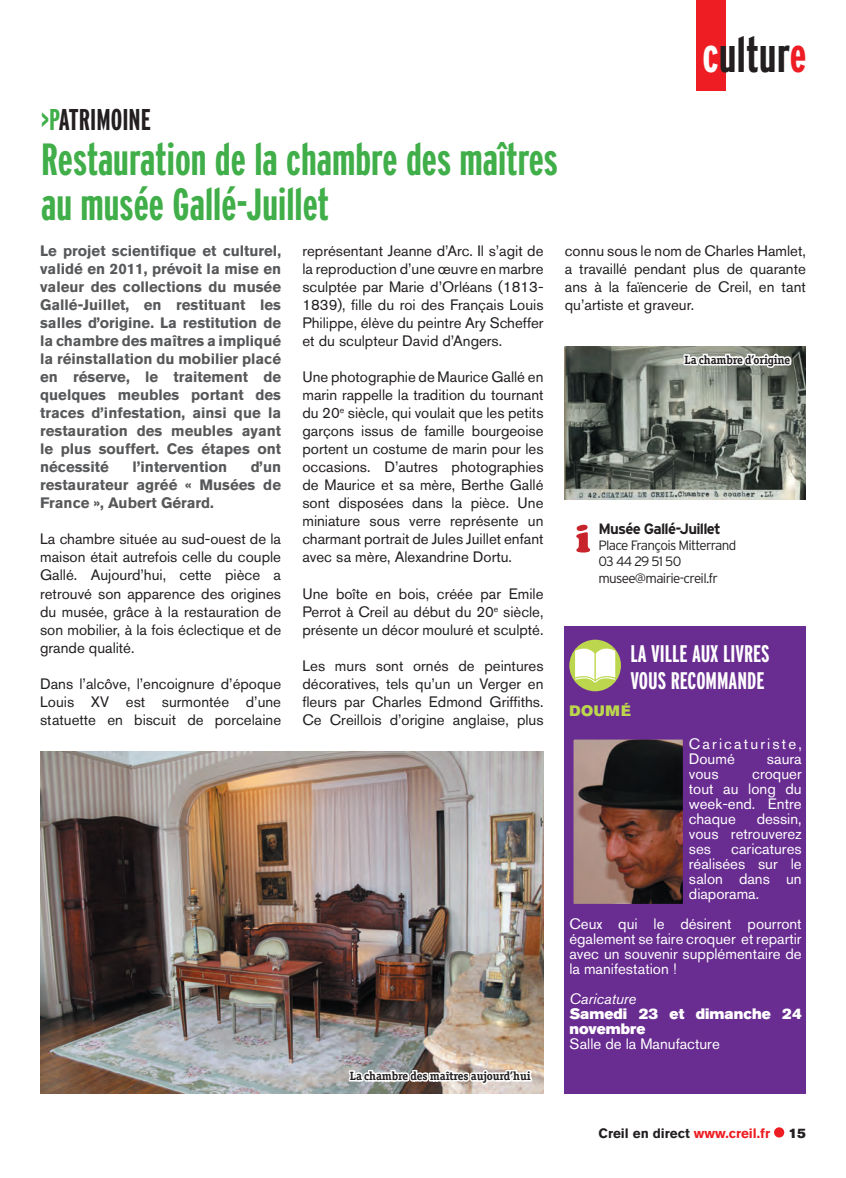
<style>
.page{position:relative;width:846px;height:1178px;background:#fff}
.page>*{position:absolute;margin:0;border:0;box-sizing:border-box;transform-origin:0 0}
.t1{font:700 extra-condensed 49.5px "Interstate";letter-spacing:.01em;color:#231f20}
.t2{font:700 extra-condensed 45px/45px "Interstate";color:#40ae49}
.t3{font:700 extra-condensed 30px "Interstate";color:#231f20}
.t4{font:700 extra-condensed 24px/27px "Interstate";color:#fff}
.t5{font:15px/18px "Akzidenz Grotesk BE";color:#231f20;text-align:justify}
.t6{font:700 15px/18px "Akzidenz Grotesk BE";color:#57585a;text-align:justify}
.t7{font:15px/15px "Akzidenz Grotesk BE";color:#fff;text-align:justify}
.t8{font:15px/15px "Akzidenz Grotesk BE Super";color:#fff}
.t9{font:15px/15px "Akzidenz Grotesk BE";letter-spacing:.145em;color:#fff}
.t10{font:700 15px "Interstate";letter-spacing:-.05em;color:#231f20}
.t11{font:italic 15px "Akzidenz Grotesk BE";color:#fff}
.t12{font:15px "Akzidenz Grotesk BE Super";letter-spacing:.045em;color:#bcd74d}
.t13{font:300 13.5px/16.2px "Interstate";letter-spacing:-.05em;color:#231f20}
.t14{font:700 13.5px "Akzidenz Grotesk BE";color:#231f20}
.t15{font:13.5px "Akzidenz Grotesk BE Super";color:#231f20}
.t16{font:700 12px "Officina Serif ITC Std";letter-spacing:-.01em;color:#231f20}
.s1{color:#fff}
.s2{color:#ee1d23}
.s3{color:#40ae49}
</style>
<div class="page">
<svg style="left:773px;top:1126px;width:11px;height:11px"></svg>
<div style="left:696px;top:0;width:29px;height:90px;background:#ee1d23"></div>
<div style="left:564px;top:626px;width:241px;height:467px;background:#692c91"></div>
<svg style="left:569px;top:639px;width:52px;height:52px"></svg>
<svg style="left:575px;top:644px;width:40px;height:38px;background:#eaf0cd"></svg>
<img style="left:574px;top:740px;width:107px;height:162px">
<div style="left:567px;top:733px;width:121px;height:176px;border:6px solid #692c91"></div>
<img style="left:40px;top:751px;width:503px;height:342px">
<img style="left:347px;top:1046px;width:186px;height:48px">
<svg style="left:576px;top:524px;width:14px;height:28px"></svg>
<img style="left:564px;top:346px;width:241px;height:153px">
<svg style="left:682px;top:346px;width:111px;height:45px"></svg>
<h1 class="t1" style="left:702px;top:24px;width:106px"><span class="s1">c</span>ultur<span class="s2">e</span></h1>
<h3 class="t3" style="left:41px;top:101px;width:111px"><span class="s3">&gt;P</span>ATRIMOINE</h3>
<h2 class="t2" style="left:41px;top:136px;width:518px">Restauration de la chambre des maîtres au musée Gallé-Juillet</h2>
<p class="t6" style="left:40px;top:242px;width:242px">Le projet scientifique et culturel, validé en 2011, prévoit la mise en valeur des collections du musée Gallé-Juillet, en restituant les salles d’origine. La restitution de la chambre des maîtres a impliqué la réinstallation du mobilier placé en réserve, le traitement de quelques meubles portant des traces d’infestation, ainsi que la restauration des meubles ayant le plus souffert. Ces étapes ont nécessité</p>
<p class="t5" style="left:302px;top:242px;width:242px">représentant Jeanne d’Arc. Il s’agit de la reproduction d’une œuvre en marbre sculptée par Marie d’Orléans (1813- 1839), fille du roi des Français Louis Philippe, élève du peintre Ary Scheffer et du sculpteur David d’Angers.</p>
<p class="t5" style="left:302px;top:368px;width:242px">Une photographie de Maurice Gallé en marin rappelle la tradition du tournant du 20<sup>e</sup> siècle, qui voulait que les petits garçons issus de famille bourgeoise portent un costume de marin pour les occasions. D’autres photographies de Maurice et sa mère, Berthe Gallé sont disposées dans la pièce. Une miniature sous verre représente un charmant portrait de Jules Juillet enfant avec sa mère, Alexandrine Dortu.</p>
<p class="t5" style="left:302px;top:584px;width:242px">Une boîte en bois, créée par Emile Perrot à Creil au début du 20<sup>e</sup> siècle, présente un décor mouluré et sculpté.</p>
<p class="t5" style="left:302px;top:656px;width:242px">Les murs sont ornés de peintures décoratives, tels qu’un un Verger en fleurs par Charles Edmond Griffiths.<br>Ce Creillois d’origine anglaise, plus</p>
<p class="t6" style="left:40px;top:458px;width:242px;text-indent:210px">d’un restaurateur agréé « Musées de France », Aubert Gérard.</p>
<p class="t5" style="left:40px;top:530px;width:242px">La chambre située au sud-ouest de la maison était autrefois celle du couple Gallé. Aujourd’hui, cette pièce a retrouvé son apparence des origines du musée, grâce à la restauration de son mobilier, à la fois éclectique et de grande qualité.</p>
<p class="t5" style="left:40px;top:674px;width:242px">Dans l’alcôve, l’encoignure d’époque Louis XV est surmontée d’une statuette en biscuit de porcelaine</p>
<p class="t6" style="left:132px;top:458px;width:96px">l’intervention</p>
<p class="t5" style="left:564px;top:242px;width:242px">connu sous le nom de Charles Hamlet, a travaillé pendant plus de quarante ans à la faïencerie de Creil, en tant qu’artiste et graveur.</p>
<p class="t16" style="left:684px;top:352px;width:107px">La chambre d’origine</p>
<p class="t10" style="left:598px;top:519px;width:124px">Musée Gallé-Juillet</p>
<p class="t13" style="left:598px;top:537px;width:139px">Place François Mitterrand<br>03 44 29 51 50 musee@mairie-creil.fr</p>
<h3 class="t4" style="left:630px;top:639px;width:141px">LA VILLE AUX LIVRES<br>VOUS RECOMMANDE</h3>
<p class="t12" style="left:569px;top:701px;width:63px">DOUMÉ</p>
<p class="t9" style="left:688px;top:735px;width:114px">Caricaturiste,<br>Doumé</p>
<p class="t7" style="left:766px;top:750px;width:37px">saura</p>
<p class="t7" style="left:688px;top:765px;width:114px;text-indent:63px">croquer tout au long du week-end. Entre chaque</p>
<p class="t7" style="left:688px;top:765px;width:31px">vous</p>
<p class="t7" style="left:688px;top:810px;width:114px;text-indent:68px">dessin, vous retrouverez ses</p>
<p class="t7" style="left:688px;top:840px;width:114px;text-indent:42px">caricatures réalisées sur le salon dans un diaporama.</p>
<p class="t7" style="left:569px;top:915px;width:234px">Ceux qui le désirent pourront également se faire croquer et repartir avec un souvenir supplémentaire de la manifestation !</p>
<p class="t11" style="left:569px;top:989px;width:69px">Caricature</p>
<p class="t8" style="left:569px;top:1005px;width:234px">Samedi 23 et dimanche 24 novembre</p>
<p class="t7" style="left:569px;top:1035px;width:152px">Salle de la Manufacture</p>
<p class="t16" style="left:350px;top:1068px;width:182px">La chambre des maîtres aujourd’hui</p>
<p class="t14" style="left:598px;top:1124px;width:173px">Creil en direct <span class="s2">www.creil.fr</span></p>
<p class="t15" style="left:788px;top:1124px;width:19px">15</p>
</div>
